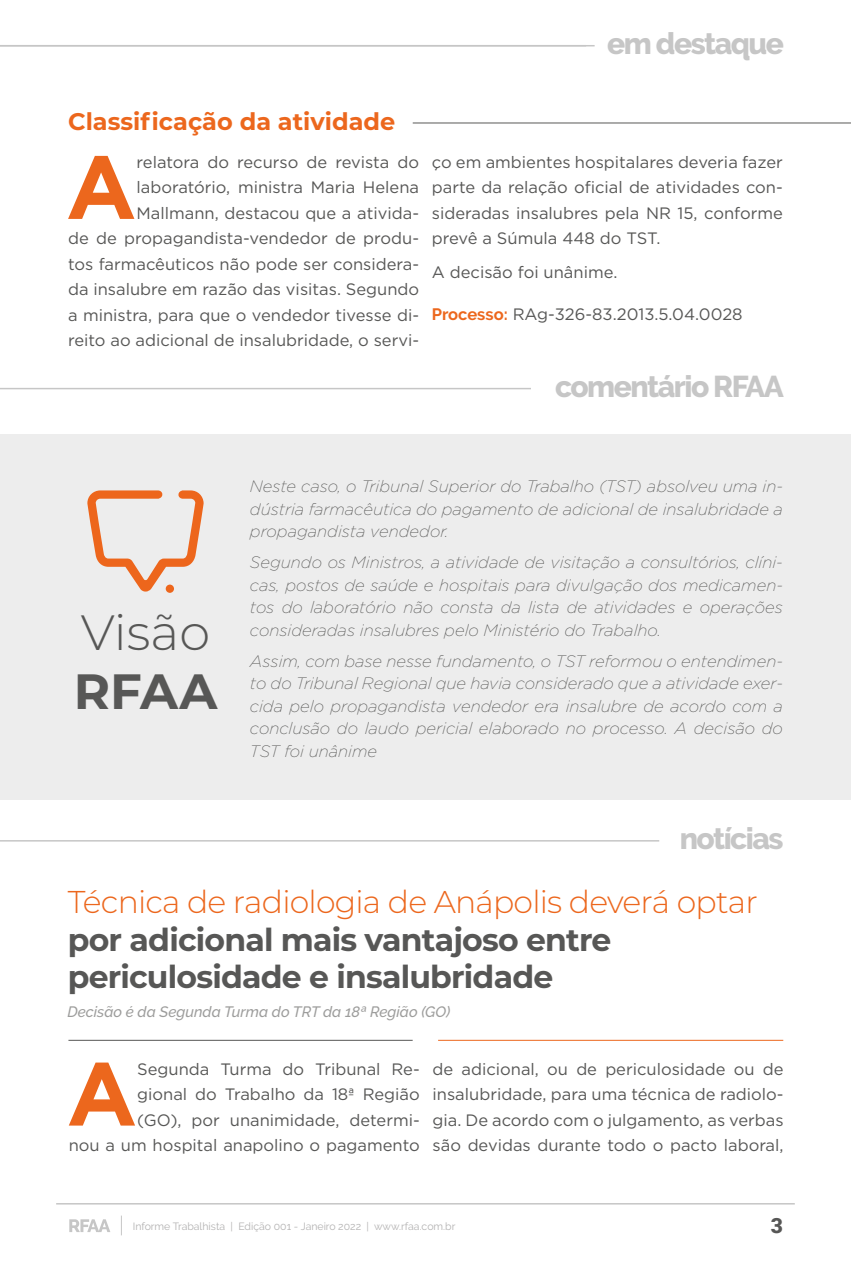
<style>
.page{position:relative;width:851px;height:1276px;background:#fff}
.page>*{position:absolute;margin:0;border:0;box-sizing:border-box;transform-origin:0 0}
.t1{font:700 89.4px "Gotham";color:#ec671d}
.t2{font:300 49.5px "Montserrat";color:#575756}
.t3{font:700 49.5px "Montserrat";color:#575756}
.t4{font:700 31.5px/37.8px "Montserrat";letter-spacing:-.025em;color:#575756}
.t5{font:300 31.5px "Montserrat";letter-spacing:-.025em;color:#ec671d}
.t6{font:800 30px "Raleway";letter-spacing:-.05em;color:#c6c6c6}
.t7{font:700 24px "Montserrat";color:#ec671d}
.t8{font:900 21px "Roboto";color:#575756}
.t9{font:16.5px/25.5px "Gotham";color:#575756;text-align:right}
.t10{font:italic 200 16.5px/22.5px "Gotham";color:#575756;text-align:justify}
.t11{font:italic 500 15px "Raleway";color:#9d9d9c}
.t12{font:10.5px "Raleway";color:#b3b2b2}
.s1{font-family:"Raleway";font-weight:700;color:#ec671d}
</style>
<div class="page">
<svg style="left:121px;top:1215px;width:1px;height:20px"></svg>
<hr style="left:56px;top:1203px;width:738px;height:1px;background:#c6c6c6">
<svg style="left:69px;top:1219px;width:41px;height:13px"></svg>
<hr style="left:0;top:45px;width:594px;height:1px;background:#c6c6c6">
<hr style="left:412px;top:123px;width:438px;height:1px;background:#585856">
<div style="left:0;top:434px;width:850px;height:365px;background:#ededed"></div>
<svg style="left:87px;top:490px;width:116px;height:101px"></svg>
<div style="left:166px;top:584px;width:8px;height:9px;background:#ed661c;border-radius:50%"></div>
<hr style="left:0;top:388px;width:531px;height:1px;background:#c6c6c6">
<hr style="left:68px;top:1040px;width:344px;height:1px;background:#575756">
<hr style="left:438px;top:1040px;width:345px;height:1px;background:#ec671d">
<hr style="left:0;top:840px;width:659px;height:1px;background:#c6c6c6">
<h3 class="t7" style="left:68px;top:104px;width:329px">Classificação da atividade</h3>
<h3 class="t6" style="left:607px;top:26px;width:178px">em destaque</h3>
<p class="t9" style="left:68px;top:149px;width:352px">relatora do recurso de revista do laboratório, ministra Maria Helena Mallmann, destacou que a ativida-<br>de de propagandista-vendedor de produ&shy;tos farmacêuticos não pode ser considera&shy;da insalubre em razão das visitas. Segundo a ministra, para que o vendedor tivesse di&shy;reito ao adicional de insalubridade, o servi-</p>
<p class="t9" style="left:432px;top:149px;width:352px;text-align:justify">ço em ambientes hospitalares deveria fazer parte da relação oficial de atividades con&shy;sideradas insalubres pela NR 15, conforme prevê a Súmula 448 do TST.</p>
<h1 class="t1" style="left:66px;top:136px;width:72px">A</h1>
<p class="t9" style="left:432px;top:259px;width:187px">A decisão foi unânime.</p>
<p class="t9" style="left:432px;top:301px;width:312px"><span class="s1">Processo:</span> RAg-326-83.2013.5.04.0028</p>
<h3 class="t6" style="left:555px;top:369px;width:230px">comentário RFAA</h3>
<h2 class="t2" style="left:81px;top:598px;width:131px">Visão</h2>
<h2 class="t3" style="left:74px;top:656px;width:145px">RFAA</h2>
<p class="t10" style="left:250px;top:475px;width:534px">Neste caso, o Tribunal Superior do Trabalho (TST) absolveu uma in&shy;dústria farmacêutica do pagamento de adicional de insalubridade a propagandista vendedor.</p>
<p class="t10" style="left:250px;top:551px;width:534px">Segundo os Ministros, a atividade de visitação a consultórios, clíni&shy;cas, postos de saúde e hospitais para divulgação dos medicamen&shy;tos do laboratório não consta da lista de atividades e operações consideradas insalubres pelo Ministério do Trabalho.</p>
<p class="t10" style="left:250px;top:649px;width:534px">Assim, com base nesse fundamento, o TST reformou o entendimen&shy;to do Tribunal Regional que havia considerado que a atividade exer&shy;cida pelo propagandista vendedor era insalubre de acordo com a conclusão do laudo pericial elaborado no processo. A decisão do TST foi unânime</p>
<h3 class="t6" style="left:679px;top:821px;width:105px">notícias</h3>
<h3 class="t5" style="left:68px;top:880px;width:691px">Técnica de radiologia de Anápolis deverá optar</h3>
<h3 class="t4" style="left:68px;top:919px;width:545px">por adicional mais vantajoso entre periculosidade e insalubridade</h3>
<p class="t11" style="left:67px;top:1003px;width:384px">Decisão é da Segunda Turma do TRT da 18ª Região (GO)</p>
<p class="t9" style="left:69px;top:1055px;width:352px">Segunda Turma do Tribunal Re-<br>gional do Trabalho da 18ª Região<br>(GO), por unanimidade, determi-<br>nou a um hospital anapolino o pagamento</p>
<h1 class="t1" style="left:67px;top:1042px;width:72px">A</h1>
<p class="t9" style="left:432px;top:1055px;width:352px;text-align:justify">de adicional, ou de periculosidade ou de insalubridade, para uma técnica de radiolo&shy;gia. De acordo com o julgamento, as verbas</p>
<p class="t9" style="left:432px;top:1132px;width:352px">são devidas durante todo o pacto laboral,</p>
<p class="t12" style="left:133px;top:1220px;width:324px">Informe Trabalhista | Edição 001 - Janeiro 2022 | www.rfaa.com.br</p>
<p class="t8" style="left:770px;top:1211px;width:14px">3</p>
</div>
